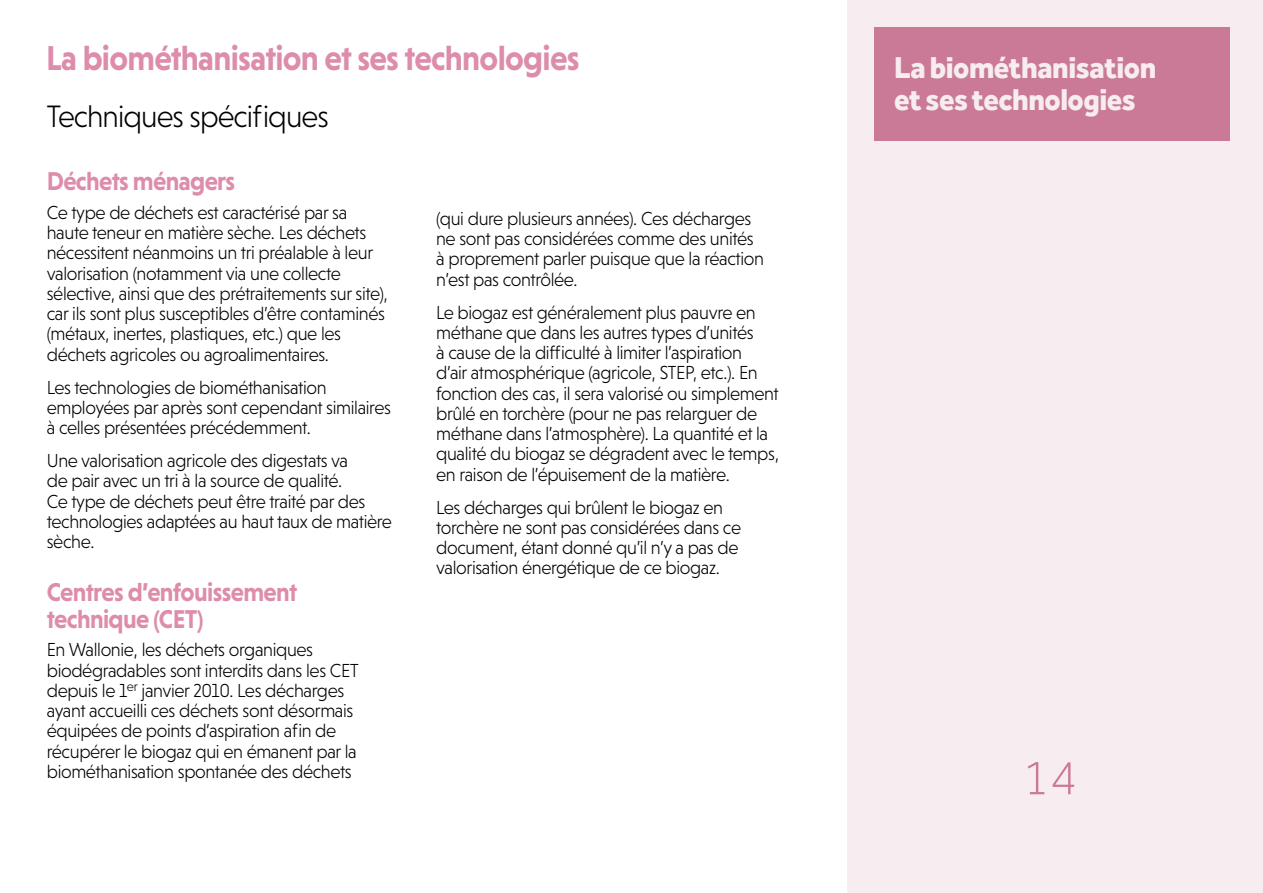
<style>
.page{position:relative;width:1263px;height:893px;background:#fff}
.page>*{position:absolute;margin:0;border:0;box-sizing:border-box;transform-origin:0 0}
.t1{font:300 50.55px "Effra";color:#ca7996}
.Titre_NIV_1{font:700 35.1px "Niveau Grotesk";letter-spacing:-.02em;color:#dd8dab;scale:.93 1}
.Titre_NIV_2{font:300 31.5px "Niveau Grotesk";letter-spacing:-.03em;color:#000;scale:.96 1}
.t2{font:800 31.2px/31.3px "Effra";letter-spacing:-.015em;color:#f7ecf0;scale:.93 1}
.Titre_NIV_3{font:700 26.25px/27px "Niveau Grotesk";letter-spacing:-.025em;color:#dd8dab;scale:.94 1}
.Body_courant_1{font:300 19.2px/20.2px "Niveau Grotesk";letter-spacing:-.02em;color:#000;scale:.95 1}
</style>
<div class="page">
<div style="left:847px;top:0;width:416px;height:893px;background:#f7ecf0"></div>
<div style="left:874px;top:27px;width:355px;height:113px;background:#ca7996"></div>
<p class="Titre_NIV_1" style="left:46px;top:37px;width:575px">La biométhanisation et ses technologies</p>
<p class="Titre_NIV_2" style="left:47px;top:98px;width:295px">Techniques spécifiques</p>
<p class="Titre_NIV_3" style="left:47px;top:167px;width:202px">Déchets ménagers</p>
<p class="Body_courant_1" style="left:47px;top:202px;width:361px">Ce type de déchets est caractérisé par sa haute teneur en matière sèche. Les déchets nécessitent néanmoins un tri préalable à leur valorisation (notamment via une collecte sélective, ainsi que des prétraitements sur site), car ils sont plus susceptibles d’être contaminés (métaux, inertes, plastiques, etc.) que les déchets agricoles ou agroalimentaires.</p>
<p class="Body_courant_1" style="left:47px;top:377px;width:364px">Les technologies de biométhanisation employées par après sont cependant similaires à celles présentées précédemment.</p>
<p class="Body_courant_1" style="left:47px;top:450px;width:365px">Une valorisation agricole des digestats va<br>de pair avec un tri à la source de qualité.<br>Ce type de déchets peut être traité par des technologies adaptées au haut taux de matière sèche.</p>
<p class="Titre_NIV_3" style="left:47px;top:578px;width:268px">Centres d’enfouissement technique (CET)</p>
<p class="Body_courant_1" style="left:47px;top:640px;width:330px">En Wallonie, les déchets organiques biodégradables sont interdits dans les CET depuis le 1<sup>er</sup> janvier 2010. Les décharges ayant accueilli ces déchets sont désormais équipées de points d’aspiration afin de récupérer le biogaz qui en émanent par la biométhanisation spontanée des déchets</p>
<p class="Body_courant_1" style="left:436px;top:208px;width:347px">(qui dure plusieurs années). Ces décharges ne sont pas considérées comme des unités à proprement parler puisque que la réaction n’est pas contrôlée.</p>
<p class="Body_courant_1" style="left:436px;top:302px;width:362px">Le biogaz est généralement plus pauvre en méthane que dans les autres types d’unités<br>à cause de la difficulté à limiter l’aspiration<br>d’air atmosphérique (agricole, STEP, etc.). En fonction des cas, il sera valorisé ou simplement brûlé en torchère (pour ne pas relarguer de méthane dans l’atmosphère). La quantité et la qualité du biogaz se dégradent avec le temps, en raison de l’épuisement de la matière.</p>
<p class="Body_courant_1" style="left:436px;top:497px;width:322px">Les décharges qui brûlent le biogaz en torchère ne sont pas considérées dans ce document, étant donné qu’il n’y a pas de valorisation énergétique de ce biogaz.</p>
<p class="t2" style="left:894px;top:51px;width:284px">La biométhanisation et ses technologies</p>
<p class="t1" style="left:1022px;top:749px;width:57px">14</p>
</div>
